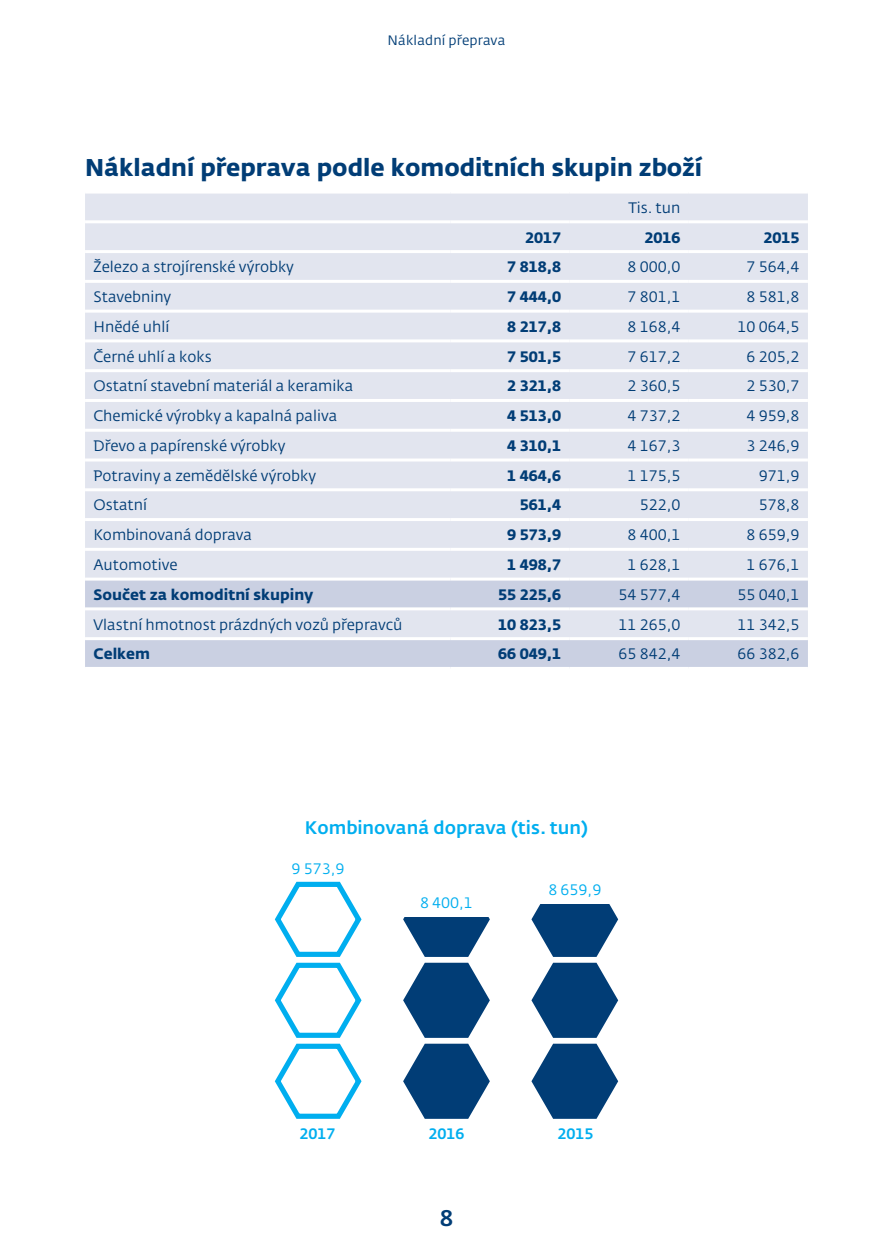
<style>
.page{position:relative;width:893px;height:1259px;background:#fff}
.page>*{position:absolute;margin:0;border:0;box-sizing:border-box;transform-origin:0 0}
.t1{font:700 24px "CD Fedra";color:#013d76}
.t2{font:500 22.5px "CD Fedra";color:#013d76}
.t3{font:500 18px "CD Fedra";color:#00aeef}
.t4{font:15px "CD Fedra";color:#013d76}
.t5{font:700 15px "CD Fedra";color:#013d76}
.t6{font:15px "CD Fedra";color:#00aeef}
.t7{font:500 15px "CD Fedra";color:#00aeef}
.t8{font:13.5px "CD Fedra";letter-spacing:.01em;color:#013d76}
</style>
<div class="page">
<div style="left:85px;top:193px;width:723px;height:384px;background:#e2e5ef"></div>
<svg style="left:85px;top:580px;width:723px;height:87px;background:#d2d7e6"></svg>
<hr style="left:85px;top:220px;width:366px;height:3px;background:#fff">
<hr style="left:451px;top:220px;width:119px;height:3px;background:#fff">
<hr style="left:570px;top:220px;width:119px;height:3px;background:#fff">
<hr style="left:689px;top:220px;width:119px;height:3px;background:#fff">
<hr style="left:85px;top:250px;width:366px;height:3px;background:#fff">
<hr style="left:451px;top:250px;width:119px;height:3px;background:#fff">
<hr style="left:570px;top:250px;width:119px;height:3px;background:#fff">
<hr style="left:689px;top:250px;width:119px;height:3px;background:#fff">
<hr style="left:85px;top:280px;width:366px;height:3px;background:#fff">
<hr style="left:451px;top:280px;width:119px;height:3px;background:#fff">
<hr style="left:570px;top:280px;width:119px;height:3px;background:#fff">
<hr style="left:689px;top:280px;width:119px;height:3px;background:#fff">
<hr style="left:85px;top:310px;width:366px;height:3px;background:#fff">
<hr style="left:451px;top:310px;width:119px;height:3px;background:#fff">
<hr style="left:570px;top:310px;width:119px;height:3px;background:#fff">
<hr style="left:689px;top:310px;width:119px;height:3px;background:#fff">
<hr style="left:85px;top:339px;width:366px;height:3px;background:#fff">
<hr style="left:451px;top:339px;width:119px;height:3px;background:#fff">
<hr style="left:570px;top:339px;width:119px;height:3px;background:#fff">
<hr style="left:689px;top:339px;width:119px;height:3px;background:#fff">
<hr style="left:85px;top:369px;width:366px;height:3px;background:#fff">
<hr style="left:451px;top:369px;width:119px;height:3px;background:#fff">
<hr style="left:570px;top:369px;width:119px;height:3px;background:#fff">
<hr style="left:689px;top:369px;width:119px;height:3px;background:#fff">
<hr style="left:85px;top:399px;width:366px;height:3px;background:#fff">
<hr style="left:451px;top:399px;width:119px;height:3px;background:#fff">
<hr style="left:570px;top:399px;width:119px;height:3px;background:#fff">
<hr style="left:689px;top:399px;width:119px;height:3px;background:#fff">
<hr style="left:85px;top:429px;width:366px;height:3px;background:#fff">
<hr style="left:451px;top:429px;width:119px;height:3px;background:#fff">
<hr style="left:570px;top:429px;width:119px;height:3px;background:#fff">
<hr style="left:689px;top:429px;width:119px;height:3px;background:#fff">
<hr style="left:85px;top:458px;width:366px;height:3px;background:#fff">
<hr style="left:451px;top:458px;width:119px;height:3px;background:#fff">
<hr style="left:570px;top:458px;width:119px;height:3px;background:#fff">
<hr style="left:689px;top:458px;width:119px;height:3px;background:#fff">
<hr style="left:85px;top:488px;width:366px;height:3px;background:#fff">
<hr style="left:451px;top:488px;width:119px;height:3px;background:#fff">
<hr style="left:570px;top:488px;width:119px;height:3px;background:#fff">
<hr style="left:689px;top:488px;width:119px;height:3px;background:#fff">
<hr style="left:85px;top:518px;width:366px;height:3px;background:#fff">
<hr style="left:451px;top:518px;width:119px;height:3px;background:#fff">
<hr style="left:570px;top:518px;width:119px;height:3px;background:#fff">
<hr style="left:689px;top:518px;width:119px;height:3px;background:#fff">
<hr style="left:85px;top:548px;width:366px;height:3px;background:#fff">
<hr style="left:451px;top:548px;width:119px;height:3px;background:#fff">
<hr style="left:570px;top:548px;width:119px;height:3px;background:#fff">
<hr style="left:689px;top:548px;width:119px;height:3px;background:#fff">
<hr style="left:85px;top:607px;width:366px;height:3px;background:#fff">
<hr style="left:451px;top:607px;width:119px;height:3px;background:#fff">
<hr style="left:570px;top:607px;width:119px;height:3px;background:#fff">
<hr style="left:689px;top:607px;width:119px;height:3px;background:#fff">
<hr style="left:85px;top:637px;width:366px;height:3px;background:#fff">
<hr style="left:451px;top:637px;width:119px;height:3px;background:#fff">
<hr style="left:570px;top:637px;width:119px;height:3px;background:#fff">
<hr style="left:689px;top:637px;width:119px;height:3px;background:#fff">
<svg style="left:274px;top:881px;width:88px;height:238px"></svg>
<svg style="left:531px;top:904px;width:88px;height:215px"></svg>
<svg style="left:403px;top:917px;width:87px;height:202px"></svg>
<p class="t8" style="left:388px;top:32px;width:119px">Nákladní přeprava</p>
<h1 class="t1" style="left:85px;top:152px;width:619px">Nákladní přeprava podle komoditních skupin zboží</h1>
<p class="t4" style="left:628px;top:199px;width:53px">Tis. tun</p>
<p class="t5" style="left:525px;top:228px;width:37px">2017</p>
<p class="t5" style="left:644px;top:228px;width:37px">2016</p>
<p class="t5" style="left:763px;top:228px;width:38px">2015</p>
<p class="t4" style="left:94px;top:258px;width:202px">Železo a strojírenské výrobky</p>
<p class="t5" style="left:507px;top:257px;width:56px">7 818,8</p>
<p class="t4" style="left:627px;top:258px;width:54px">8 000,0</p>
<p class="t4" style="left:747px;top:258px;width:54px">7 564,4</p>
<p class="t4" style="left:94px;top:288px;width:79px">Stavebniny</p>
<p class="t5" style="left:507px;top:287px;width:56px">7 444,0</p>
<p class="t4" style="left:627px;top:288px;width:54px">7 801,1</p>
<p class="t4" style="left:747px;top:288px;width:54px">8 581,8</p>
<p class="t4" style="left:94px;top:318px;width:77px">Hnědé uhlí</p>
<p class="t5" style="left:507px;top:317px;width:56px">8 217,8</p>
<p class="t4" style="left:627px;top:318px;width:54px">8 168,4</p>
<p class="t4" style="left:738px;top:318px;width:63px">10 064,5</p>
<p class="t4" style="left:94px;top:348px;width:120px">Černé uhlí a koks</p>
<p class="t5" style="left:507px;top:347px;width:56px">7 501,5</p>
<p class="t4" style="left:627px;top:348px;width:54px">7 617,2</p>
<p class="t4" style="left:747px;top:348px;width:54px">6 205,2</p>
<p class="t4" style="left:94px;top:377px;width:261px">Ostatní stavební materiál a keramika</p>
<p class="t5" style="left:507px;top:376px;width:56px">2 321,8</p>
<p class="t4" style="left:627px;top:377px;width:54px">2 360,5</p>
<p class="t4" style="left:747px;top:377px;width:54px">2 530,7</p>
<p class="t4" style="left:94px;top:407px;width:245px">Chemické výrobky a kapalná paliva</p>
<p class="t5" style="left:507px;top:406px;width:56px">4 513,0</p>
<p class="t4" style="left:627px;top:407px;width:54px">4 737,2</p>
<p class="t4" style="left:747px;top:407px;width:54px">4 959,8</p>
<p class="t4" style="left:94px;top:437px;width:193px">Dřevo a papírenské výrobky</p>
<p class="t5" style="left:507px;top:436px;width:56px">4 310,1</p>
<p class="t4" style="left:627px;top:437px;width:54px">4 167,3</p>
<p class="t4" style="left:747px;top:437px;width:54px">3 246,9</p>
<p class="t4" style="left:94px;top:467px;width:224px">Potraviny a zemědělské výrobky</p>
<p class="t5" style="left:507px;top:466px;width:56px">1 464,6</p>
<p class="t4" style="left:627px;top:467px;width:54px">1 175,5</p>
<p class="t4" style="left:759px;top:467px;width:42px">971,9</p>
<p class="t4" style="left:94px;top:497px;width:55px">Ostatní</p>
<p class="t5" style="left:520px;top:495px;width:43px">561,4</p>
<p class="t4" style="left:640px;top:497px;width:42px">522,0</p>
<p class="t4" style="left:759px;top:497px;width:42px">578,8</p>
<p class="t4" style="left:94px;top:526px;width:160px">Kombinovaná doprava</p>
<p class="t5" style="left:507px;top:525px;width:56px">9 573,9</p>
<p class="t4" style="left:627px;top:526px;width:54px">8 400,1</p>
<p class="t4" style="left:747px;top:526px;width:54px">8 659,9</p>
<p class="t4" style="left:94px;top:556px;width:85px">Automotive</p>
<p class="t5" style="left:507px;top:555px;width:56px">1 498,7</p>
<p class="t4" style="left:627px;top:556px;width:54px">1 628,1</p>
<p class="t4" style="left:747px;top:556px;width:54px">1 676,1</p>
<p class="t5" style="left:94px;top:585px;width:221px">Součet za komoditní skupiny</p>
<p class="t5" style="left:498px;top:585px;width:65px">55 225,6</p>
<p class="t4" style="left:618px;top:586px;width:63px">54 577,4</p>
<p class="t4" style="left:738px;top:586px;width:63px">55 040,1</p>
<p class="t4" style="left:94px;top:616px;width:310px">Vlastní hmotnost prázdných vozů přepravců</p>
<p class="t5" style="left:498px;top:614px;width:65px">10 823,5</p>
<p class="t4" style="left:618px;top:616px;width:63px">11 265,0</p>
<p class="t4" style="left:738px;top:616px;width:63px">11 342,5</p>
<p class="t5" style="left:94px;top:644px;width:58px">Celkem</p>
<p class="t5" style="left:498px;top:644px;width:65px">66 049,1</p>
<p class="t4" style="left:618px;top:645px;width:63px">65 842,4</p>
<p class="t4" style="left:738px;top:645px;width:63px">66 382,6</p>
<p class="t3" style="left:305px;top:816px;width:284px">Kombinovaná doprava (tis. tun)</p>
<p class="t6" style="left:292px;top:860px;width:54px">9 573,9</p>
<p class="t6" style="left:420px;top:894px;width:54px">8 400,1</p>
<p class="t6" style="left:548px;top:881px;width:54px">8 659,9</p>
<p class="t7" style="left:300px;top:1124px;width:37px">2017</p>
<p class="t7" style="left:429px;top:1124px;width:37px">2016</p>
<p class="t7" style="left:558px;top:1124px;width:37px">2015</p>
<h2 class="t2" style="left:440px;top:1203px;width:15px">8</h2>
</div>
